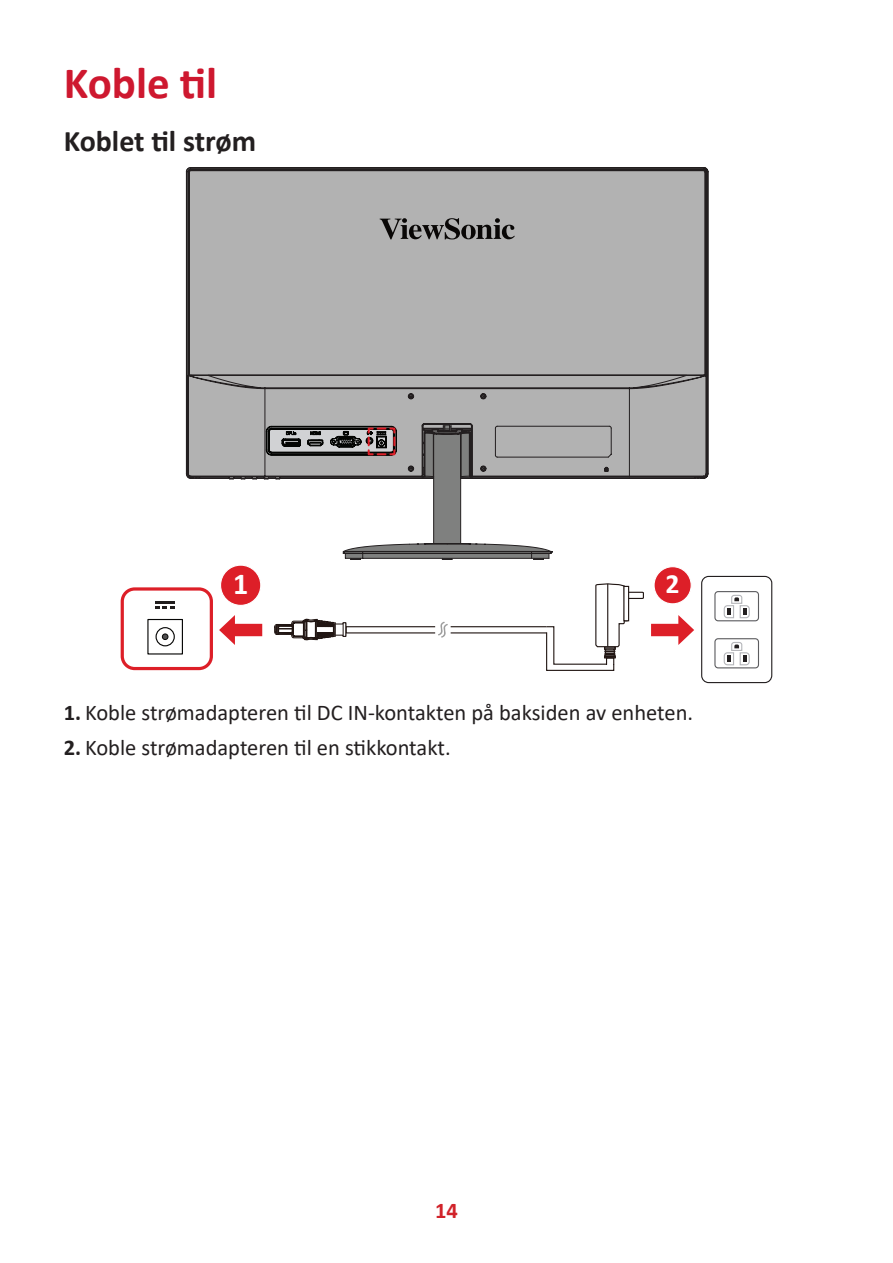
<style>
.page{position:relative;width:893px;height:1263px;background:#fff}
.page>*{position:absolute;margin:0;border:0;box-sizing:border-box;transform-origin:0 0}
.t1{font:700 45px "Calibri";color:#ce182f}
.t2{font:700 30px "Calibri";color:#231f20}
.t3{font:700 30px "Calibri";color:#fff}
.t4{font:700 27.75px "Calibri";color:#fff}
.t5{font:22.5px "Calibri";color:#231f20}
.t6{font:700 22.5px "Calibri";color:#d1232a}
.s1{font-weight:700}
</style>
<div class="page">
<div style="left:186px;top:167px;width:522px;height:311px;background:#b2b2b2"></div>
<svg style="left:187px;top:375px;width:520px;height:185px"></svg>
<svg style="left:380px;top:218px;width:135px;height:21px"></svg>
<svg style="left:651px;top:615px;width:43px;height:30px"></svg>
<div style="left:654px;top:567px;width:37px;height:37px;background:#dd1f28;border-radius:50%"></div>
<div style="left:653px;top:566px;width:39px;height:38px;border:1px solid #fff;border-radius:50%"></div>
<div style="left:701px;top:576px;width:71px;height:107px;border:1px solid #231f20;border-radius:7px"></div>
<div style="left:714px;top:591px;width:45px;height:30px;border:1px solid #5c5c5f;border-radius:3px"></div>
<svg style="left:723px;top:594px;width:27px;height:25px"></svg>
<div style="left:714px;top:638px;width:45px;height:30px;border:1px solid #5c5c5f;border-radius:3px"></div>
<svg style="left:723px;top:642px;width:27px;height:24px"></svg>
<div style="left:121px;top:587px;width:92px;height:83px;border:3px solid #dd1f28;border-radius:12px"></div>
<svg style="left:219px;top:615px;width:44px;height:30px"></svg>
<div style="left:221px;top:565px;width:40px;height:40px;background:#dd1f28;border-radius:50%"></div>
<div style="left:220px;top:565px;width:41px;height:41px;border:1px solid #fff;border-radius:50%"></div>
<hr style="left:155px;top:601px;width:20px;height:2px;background:#211e1e">
<svg style="left:155px;top:606px;width:20px;height:2px"></svg>
<div style="left:156px;top:627px;width:19px;height:19px;border:1px solid #050504;border-radius:50%"></div>
<div style="left:162px;top:633px;width:6px;height:7px;border:1px solid #050504;border-radius:50%"></div>
<div style="left:147px;top:619px;width:36px;height:35px;border:1px solid #050504"></div>
<svg style="left:274px;top:583px;width:370px;height:88px"></svg>
<svg style="left:264px;top:424px;width:287px;height:135px"></svg>
<h1 class="t1" style="left:64px;top:51px;width:155px">Koble til</h1>
<h2 class="t2" style="left:64px;top:120px;width:194px">Koblet til strøm</h2>
<h2 class="t3" style="left:233px;top:563px;width:17px">1</h2>
<p class="t4" style="left:666px;top:565px;width:16px">2</p>
<p class="t5" style="left:64px;top:697px;width:631px"><span class="s1">1.</span> Koble strømadapteren til DC IN-kontakten på baksiden av enheten.</p>
<p class="t5" style="left:64px;top:732px;width:388px"><span class="s1">2.</span> Koble strømadapteren til en stikkontakt.</p>
<p class="t6" style="left:435px;top:1194px;width:24px">14</p>
</div>
